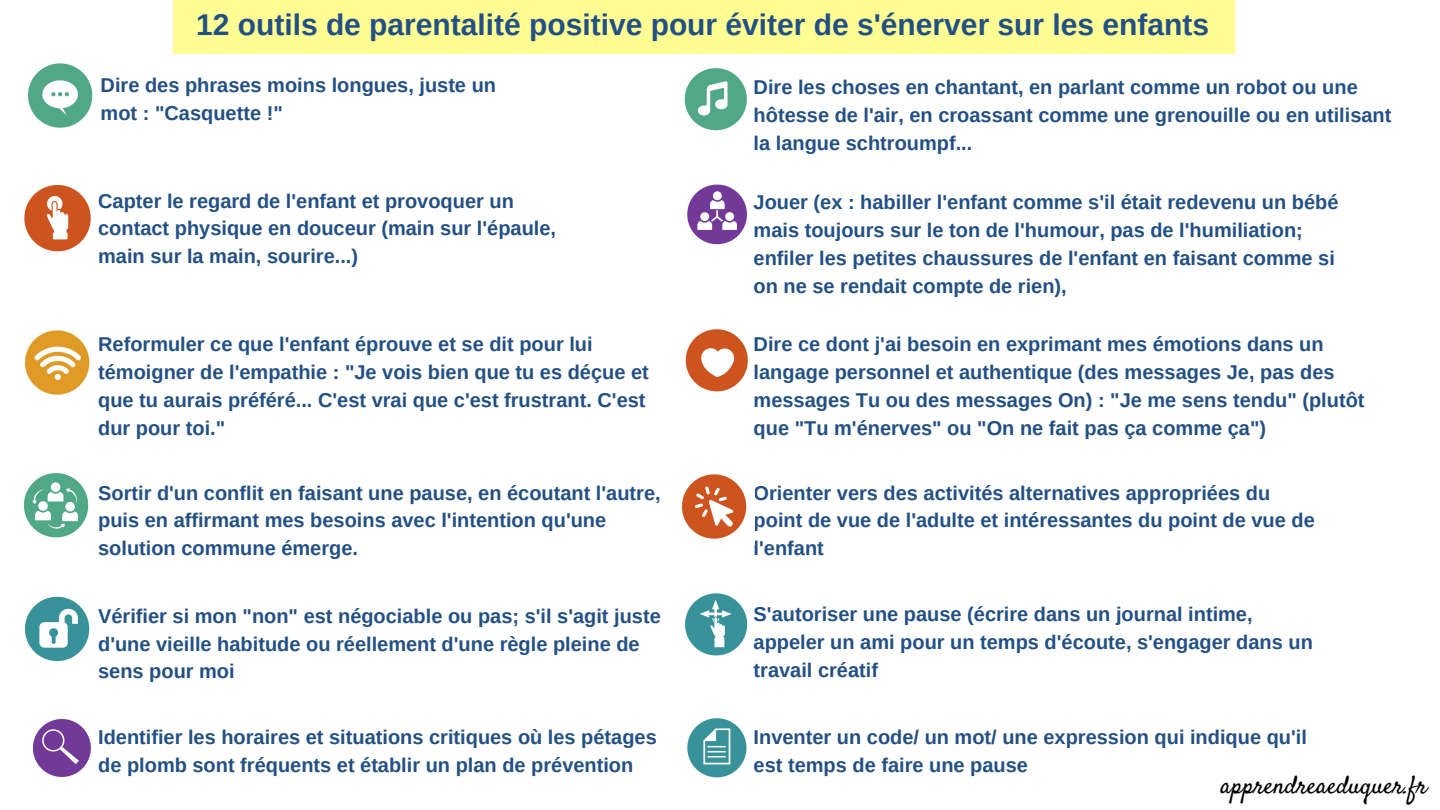
<style>
.page{position:relative;width:1440px;height:810px;background:#fff}
.page>*{position:absolute;margin:0;border:0;box-sizing:border-box;transform-origin:0 0}
.t1{font:700 30px "Arimo";color:#235084}
.t2{font:25px "Satisfy";color:#000}
.t3{font:700 20px/27.9px "Arimo";color:#235084}
</style>
<div class="page">
<img style="left:28px;top:63px;width:65px;height:65px">
<img style="left:684px;top:68px;width:63px;height:63px">
<img style="left:685px;top:329px;width:63px;height:63px">
<img style="left:32px;top:719px;width:59px;height:58px">
<img style="left:25px;top:330px;width:65px;height:65px">
<img style="left:685px;top:593px;width:63px;height:63px">
<img style="left:687px;top:718px;width:60px;height:60px">
<img style="left:24px;top:184px;width:67px;height:68px">
<img style="left:687px;top:184px;width:60px;height:61px">
<img style="left:23px;top:473px;width:66px;height:65px">
<img style="left:682px;top:474px;width:65px;height:65px">
<img style="left:24px;top:596px;width:66px;height:66px">
<div style="left:173px;top:0;width:1062px;height:53px;background:#fffe94"></div>
<h1 class="t1" style="left:196px;top:7px;width:1015px">12 outils de parentalité positive pour éviter de s'énerver sur les enfants</h1>
<p class="t3" style="left:101px;top:71px;width:397px">Dire des phrases moins longues, juste un mot : "Casquette !"</p>
<p class="t3" style="left:754px;top:73px;width:639px">Dire les choses en chantant, en parlant comme un robot ou une hôtesse de l'air, en croassant comme une grenouille ou en utilisant la langue schtroumpf...</p>
<p class="t3" style="left:98px;top:187px;width:459px;line-height:27.4px">Capter le regard de l'enfant et provoquer un contact physique en douceur (main sur l'épaule, main sur la main, sourire...)</p>
<p class="t3" style="left:754px;top:188px;width:586px">Jouer (ex : habiller l'enfant comme s'il était redevenu un bébé mais toujours sur le ton de l'humour, pas de l'humiliation; enfiler les petites chaussures de l'enfant en faisant comme si on ne se rendait compte de rien),</p>
<p class="t3" style="left:98px;top:331px;width:552px">Reformuler ce que l'enfant éprouve et se dit pour lui témoigner de l'empathie : "Je vois bien que tu es déçue et que tu aurais préféré... C'est vrai que c'est frustrant. C'est dur pour toi."</p>
<p class="t3" style="left:754px;top:331px;width:612px">Dire ce dont j'ai besoin en exprimant mes émotions dans un langage personnel et authentique (des messages Je, pas des messages Tu ou des messages On) : "Je me sens tendu" (plutôt que "Tu m'énerves" ou "On ne fait pas ça comme ça")</p>
<p class="t3" style="left:98px;top:479px;width:564px">Sortir d'un conflit en faisant une pause, en écoutant l'autre, puis en affirmant mes besoins avec l'intention qu'une solution commune émerge.</p>
<p class="t3" style="left:754px;top:479px;width:563px">Orienter vers des activités alternatives appropriées du point de vue de l'adulte et intéressantes du point de vue de l'enfant</p>
<p class="t3" style="left:98px;top:602px;width:564px">Vérifier si mon "non" est négociable ou pas; s'il s'agit juste d'une vieille habitude ou réellement d'une règle pleine de sens pour moi</p>
<p class="t3" style="left:754px;top:600px;width:561px">S'autoriser une pause (écrire dans un journal intime, appeler un ami pour un temps d'écoute, s'engager dans un travail créatif</p>
<p class="t3" style="left:98px;top:723px;width:560px">Identifier les horaires et situations critiques où les pétages de plomb sont fréquents et établir un plan de prévention</p>
<p class="t3" style="left:754px;top:723px;width:555px">Inventer un code/ un mot/ une expression qui indique qu'il est temps de faire une pause</p>
<p class="t2" style="left:1221px;top:769px;width:208px">apprendreaeduquer.fr</p>
</div>
